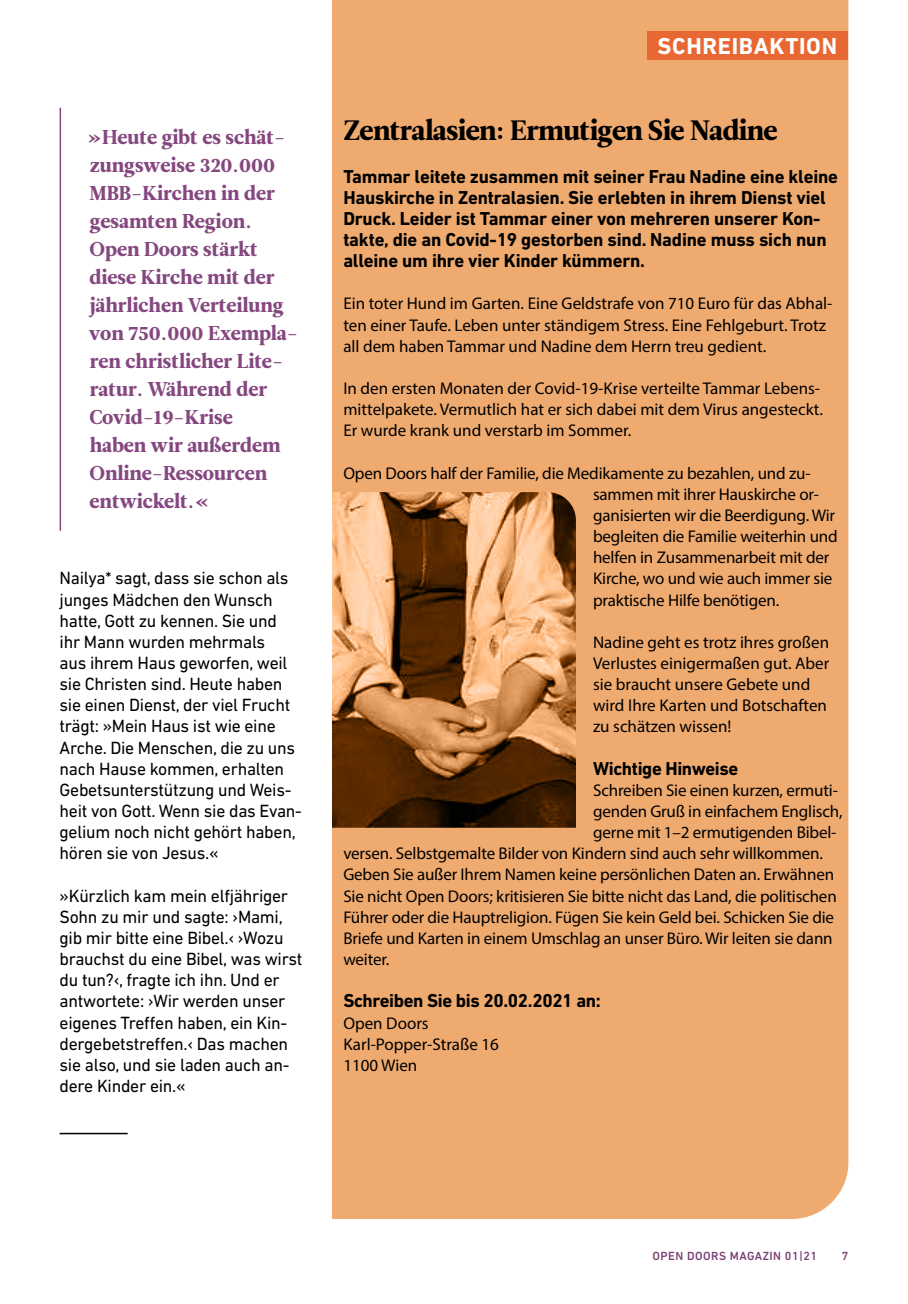
<style>
.page{position:relative;width:908px;height:1304px;background:#fff}
.page>*{position:absolute;margin:0;border:0;box-sizing:border-box;transform-origin:0 0}
.t1{font:28px "Leitura News Roman 4";letter-spacing:-.02em;color:#000}
.t2{font:700 23.4px "DIN Next LT Pro";letter-spacing:.03em;color:#fff}
.t3{font:20px/28px "Leitura News Roman 4";color:#85477f}
.t4{font:700 19px/21.2px "DIN Next LT Pro";letter-spacing:-.01em;color:#000}
.t5{font:18px/21.2px "DIN Next LT Pro";letter-spacing:-.015em;color:#000}
.t6{font:17px/21.2px "Myriad Pro";letter-spacing:-.01em;color:#000}
.t7{font:500 12px "DIN Next LT Pro";letter-spacing:.04em;color:#7a4076}
</style>
<div class="page">
<div style="left:332px;top:0;width:516px;height:1219px;background:#efaa6f"></div>
<hr style="left:60px;top:1133px;width:68px;height:1px;background:#000">
<hr style="left:60px;top:108px;width:1px;height:423px;background:#85477f">
<div style="left:647px;top:31px;width:201px;height:29px;background:#e86833"></div>
<img style="left:332px;top:492px;width:243px;height:336px">
<h2 class="t2" style="left:657px;top:32px;width:181px">SCHREIBAKTION</h2>
<p class="t3" style="left:88px;top:124px;width:199px">»Heute gibt es schät-</p>
<h1 class="t1" style="left:343px;top:114px;width:435px">Zentralasien: Ermutigen Sie Nadine</h1>
<p class="t3" style="left:89px;top:152px;width:210px">zungsweise 320.000<br>MBB-Kirchen in der gesamten Region.<br>Open Doors stärkt diese Kirche mit der jährlichen Verteilung von 750.000 Exempla&shy;ren christlicher Lite&shy;ratur. Während der<br>Covid-19-Krise<br>haben wir außerdem<br>Online-Ressourcen entwickelt.«</p>
<p class="t4" style="left:343px;top:165px;width:496px">Tammar leitete zusammen mit seiner Frau Nadine eine kleine Hauskirche in Zentralasien. Sie erlebten in ihrem Dienst viel Druck. Leider ist Tammar einer von mehreren unserer Kon&shy;takte, die an Covid-19 gestorben sind. Nadine muss sich nun alleine um ihre vier Kinder kümmern.</p>
<p class="t6" style="left:343px;top:293px;width:490px">Ein toter Hund im Garten. Eine Geldstrafe von 710 Euro für das Abhal&shy;ten einer Taufe. Leben unter ständigem Stress. Eine Fehlgeburt. Trotz all dem haben Tammar und Nadine dem Herrn treu gedient.</p>
<p class="t6" style="left:343px;top:377px;width:481px">In den ersten Monaten der Covid-19-Krise verteilte Tammar Lebens&shy;mittelpakete. Vermutlich hat er sich dabei mit dem Virus angesteckt.<br>Er wurde krank und verstarb im Sommer.</p>
<p class="t6" style="left:592px;top:462px;width:246px;text-indent:-249px">Open Doors half der Familie, die Medikamente zu bezahlen, und zu&shy;sammen mit ihrer Hauskirche or&shy;ganisierten wir die Beerdigung. Wir begleiten die Familie weiterhin und helfen in Zusammenarbeit mit der Kirche, wo und wie auch immer sie praktische Hilfe benötigen.</p>
<p class="t6" style="left:592px;top:631px;width:238px">Nadine geht es trotz ihres großen<br>Verlustes einigermaßen gut. Aber sie braucht unsere Gebete und wird Ihre Karten und Botschaften zu schätzen wissen!</p>
<p class="t4" style="left:592px;top:758px;width:147px">Wichtige Hinweise</p>
<p class="t6" style="left:592px;top:779px;width:246px">Schreiben Sie einen kurzen, ermuti-</p>
<p class="t6" style="left:592px;top:800px;width:251px">genden Gruß in einfachem Englisch,</p>
<p class="t6" style="left:592px;top:822px;width:245px">gerne mit 1–2 ermutigenden Bibel-</p>
<p class="t6" style="left:343px;top:843px;width:481px">versen. Selbstgemalte Bilder von Kindern sind auch sehr willkommen.</p>
<p class="t6" style="left:343px;top:864px;width:492px">Geben Sie außer Ihrem Namen keine persönlichen Daten an. Erwähnen</p>
<p class="t6" style="left:343px;top:885px;width:494px">Sie nicht Open Doors; kritisieren Sie bitte nicht das Land, die politischen</p>
<p class="t6" style="left:343px;top:906px;width:492px">Führer oder die Hauptreligion. Fügen Sie kein Geld bei. Schicken Sie die</p>
<p class="t6" style="left:343px;top:927px;width:490px">Briefe und Karten in einem Umschlag an unser Büro. Wir leiten sie dann</p>
<p class="t6" style="left:343px;top:948px;width:48px">weiter.</p>
<p class="t4" style="left:343px;top:990px;width:259px">Schreiben Sie bis 20.02.2021 an:</p>
<p class="t6" style="left:343px;top:1012px;width:157px">Open Doors<br>Karl-Popper-Straße 16<br>1100 Wien</p>
<p class="t5" style="left:60px;top:567px;width:244px">Nailya* sagt, dass sie schon als junges Mädchen den Wunsch hatte, Gott zu kennen. Sie und ihr Mann wurden mehrmals<br>aus ihrem Haus geworfen, weil sie Christen sind. Heute haben sie einen Dienst, der viel Frucht trägt: »Mein Haus ist wie eine<br>Arche. Die Menschen, die zu uns nach Hause kommen, erhalten<br>Gebetsunterstützung und Weis&shy;heit von Gott. Wenn sie das Evan&shy;gelium noch nicht gehört haben, hören sie von Jesus.«</p>
<p class="t5" style="left:60px;top:885px;width:244px">»Kürzlich kam mein elfjähriger<br>Sohn zu mir und sagte: ›Mami, gib mir bitte eine Bibel.‹ ›Wozu brauchst du eine Bibel, was wirst du tun?‹, fragte ich ihn. Und er antwortete: ›Wir werden unser eigenes Treffen haben, ein Kin&shy;dergebetstreffen.‹ Das machen sie also, und sie laden auch an&shy;dere Kinder ein.«</p>
<p class="t7" style="left:652px;top:1249px;width:166px">OPEN DOORS MAGAZIN 01|21</p>
<p class="t7" style="left:841px;top:1249px;width:8px">7</p>
</div>
